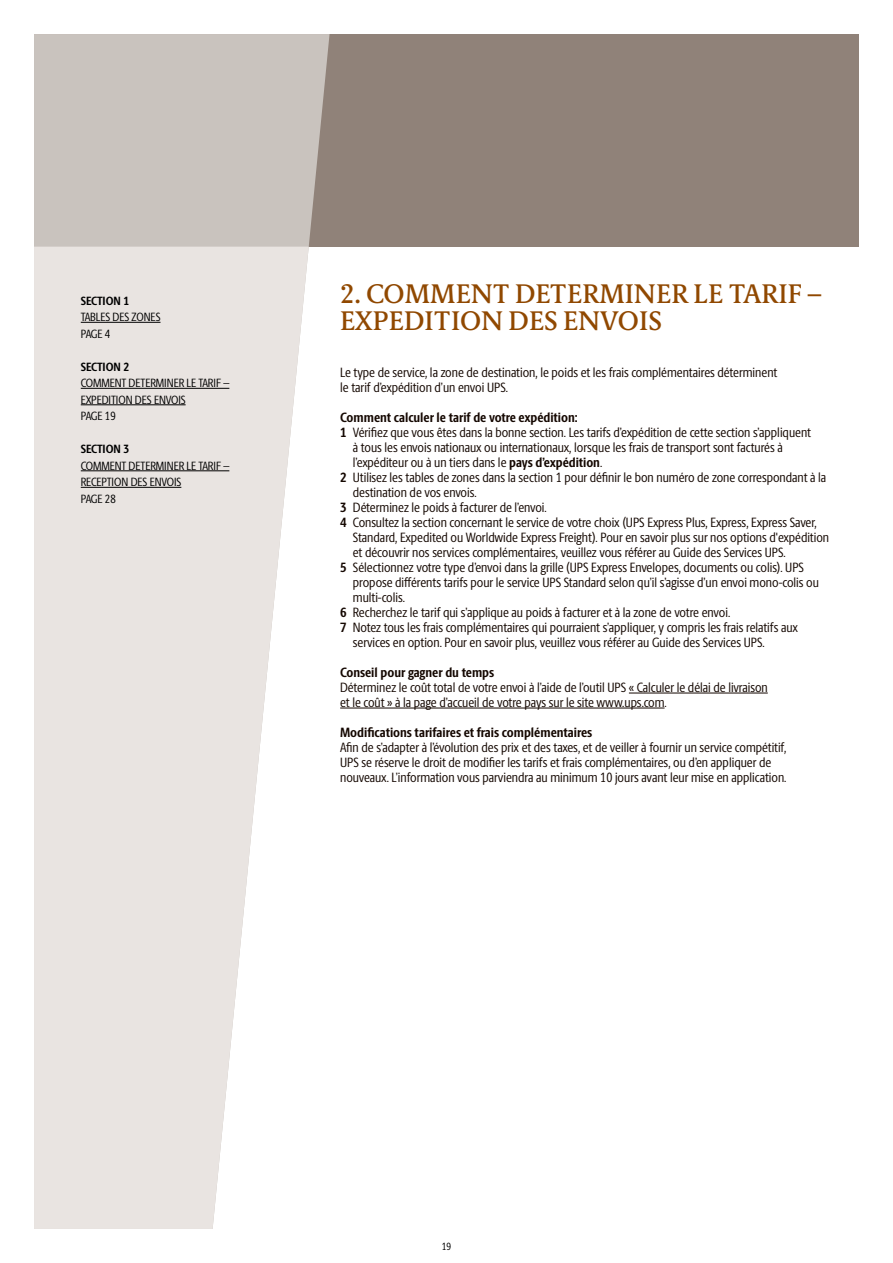
<style>
.page{position:relative;width:893px;height:1263px;background:#fff}
.page>*{position:absolute;margin:0;border:0;box-sizing:border-box;transform-origin:0 0}
.t1{font:500 27px/27px "UPS Berlingske Serif Tx";color:#904800}
.t2{font:13.5px/15px "UPS Berlingske Sans Cn";color:#140700}
.t3{font:700 13.5px "UPS Berlingske Sans Cn";color:#140700}
.t4{font:12px/16.5px "UPS Berlingske Sans Cn";letter-spacing:-.005em;color:#000}
.t5{font:700 12px "UPS Berlingske Sans Cn";letter-spacing:-.005em;color:#000}
.t6{font:10.5px "UPS Berlingske Sans Cn";color:#000}
.s1{font-weight:700}
</style>
<div class="page">
<div style="left:34px;top:34px;width:825px;height:213px;background:#908279"></div>
<div style="left:34px;top:34px;width:296px;height:213px;background:#c9c3be"></div>
<svg style="left:34px;top:247px;width:275px;height:982px;fill:#e9e4e1"></svg>
<hr style="left:629px;top:693px;width:139px;height:1px;background:#140700">
<hr style="left:340px;top:708px;width:325px;height:1px;background:#140700">
<hr style="left:81px;top:322px;width:80px;height:1px;background:#000">
<hr style="left:81px;top:388px;width:148px;height:1px;background:#000">
<hr style="left:81px;top:404px;width:105px;height:1px;background:#000">
<hr style="left:81px;top:470px;width:148px;height:1px;background:#000">
<hr style="left:81px;top:487px;width:100px;height:1px;background:#000">
<p class="t5" style="left:81px;top:291px;width:50px">SECTION 1</p>
<p class="t4" style="left:81px;top:308px;width:81px">TABLES DES ZONES<br>PAGE 4</p>
<p class="t5" style="left:81px;top:357px;width:50px">SECTION 2</p>
<p class="t4" style="left:81px;top:374px;width:150px">COMMENT DETERMINER LE TARIF –<br>EXPEDITION DES ENVOIS<br>PAGE 19</p>
<p class="t5" style="left:81px;top:440px;width:50px">SECTION 3</p>
<p class="t4" style="left:81px;top:457px;width:150px">COMMENT DETERMINER LE TARIF –<br>RECEPTION DES ENVOIS<br>PAGE 28</p>
<h1 class="t1" style="left:340px;top:281px;width:483px">2. COMMENT DETERMINER LE TARIF –<br>EXPEDITION DES ENVOIS</h1>
<p class="t2" style="left:340px;top:364px;width:439px">Le type de service, la zone de destination, le poids et les frais complémentaires déterminent le tarif d’expédition d’un envoi UPS.</p>
<p class="t3" style="left:340px;top:407px;width:239px">Comment calculer le tarif de votre expédition:</p>
<p class="t2" style="left:340px;top:424px;width:472px"><span class="s1">1</span> Vérifiez que vous êtes dans la bonne section. Les tarifs d’expédition de cette section s’appliquent</p>
<p class="t2" style="left:353px;top:439px;width:431px">à tous les envois nationaux ou internationaux, lorsque les frais de transport sont facturés à</p>
<p class="t2" style="left:353px;top:454px;width:251px">l’expéditeur ou à un tiers dans le <span class="s1">pays d’expédition</span>.</p>
<p class="t2" style="left:340px;top:469px;width:488px"><span class="s1">2</span> Utilisez les tables de zones dans la section 1 pour définir le bon numéro de zone correspondant à la</p>
<p class="t2" style="left:353px;top:484px;width:125px">destination de vos envois.</p>
<p class="t2" style="left:340px;top:499px;width:208px"><span class="s1">3</span> Déterminez le poids à facturer de l’envoi.</p>
<p class="t2" style="left:340px;top:514px;width:478px"><span class="s1">4</span> Consultez la section concernant le service de votre choix (UPS Express Plus, Express, Express Saver,</p>
<p class="t2" style="left:353px;top:529px;width:478px">Standard, Expedited ou Worldwide Express Freight). Pour en savoir plus sur nos options d'expédition</p>
<p class="t2" style="left:353px;top:544px;width:434px">et découvrir nos services complémentaires, veuillez vous référer au Guide des Services UPS.</p>
<p class="t2" style="left:340px;top:559px;width:465px"><span class="s1">5</span> Sélectionnez votre type d’envoi dans la grille (UPS Express Envelopes, documents ou colis). UPS</p>
<p class="t2" style="left:353px;top:574px;width:467px">propose différents tarifs pour le service UPS Standard selon qu’il s’agisse d’un envoi mono-colis ou</p>
<p class="t2" style="left:353px;top:589px;width:54px">multi-colis.</p>
<p class="t2" style="left:340px;top:604px;width:392px"><span class="s1">6</span> Recherchez le tarif qui s’applique au poids à facturer et à la zone de votre envoi.</p>
<p class="t2" style="left:340px;top:619px;width:459px"><span class="s1">7</span> Notez tous les frais complémentaires qui pourraient s’appliquer, y compris les frais relatifs aux</p>
<p class="t2" style="left:353px;top:634px;width:413px">services en option. Pour en savoir plus, veuillez vous référer au Guide des Services UPS.</p>
<p class="t3" style="left:340px;top:662px;width:156px">Conseil pour gagner du temps</p>
<p class="t2" style="left:340px;top:679px;width:429px">Déterminez le coût total de votre envoi à l’aide de l’outil UPS « Calculer le délai de livraison et le coût » à la page d’accueil de votre pays sur le site www.ups.com.</p>
<p class="t3" style="left:340px;top:722px;width:254px">Modifications tarifaires et frais complémentaires</p>
<p class="t2" style="left:340px;top:739px;width:448px">Afin de s’adapter à l’évolution des prix et des taxes, et de veiller à fournir un service compétitif,<br>UPS se réserve le droit de modifier les tarifs et frais complémentaires, ou d’en appliquer de nouveaux. L’information vous parviendra au minimum 10 jours avant leur mise en application.</p>
<p class="t6" style="left:442px;top:1239px;width:11px">19</p>
</div>
